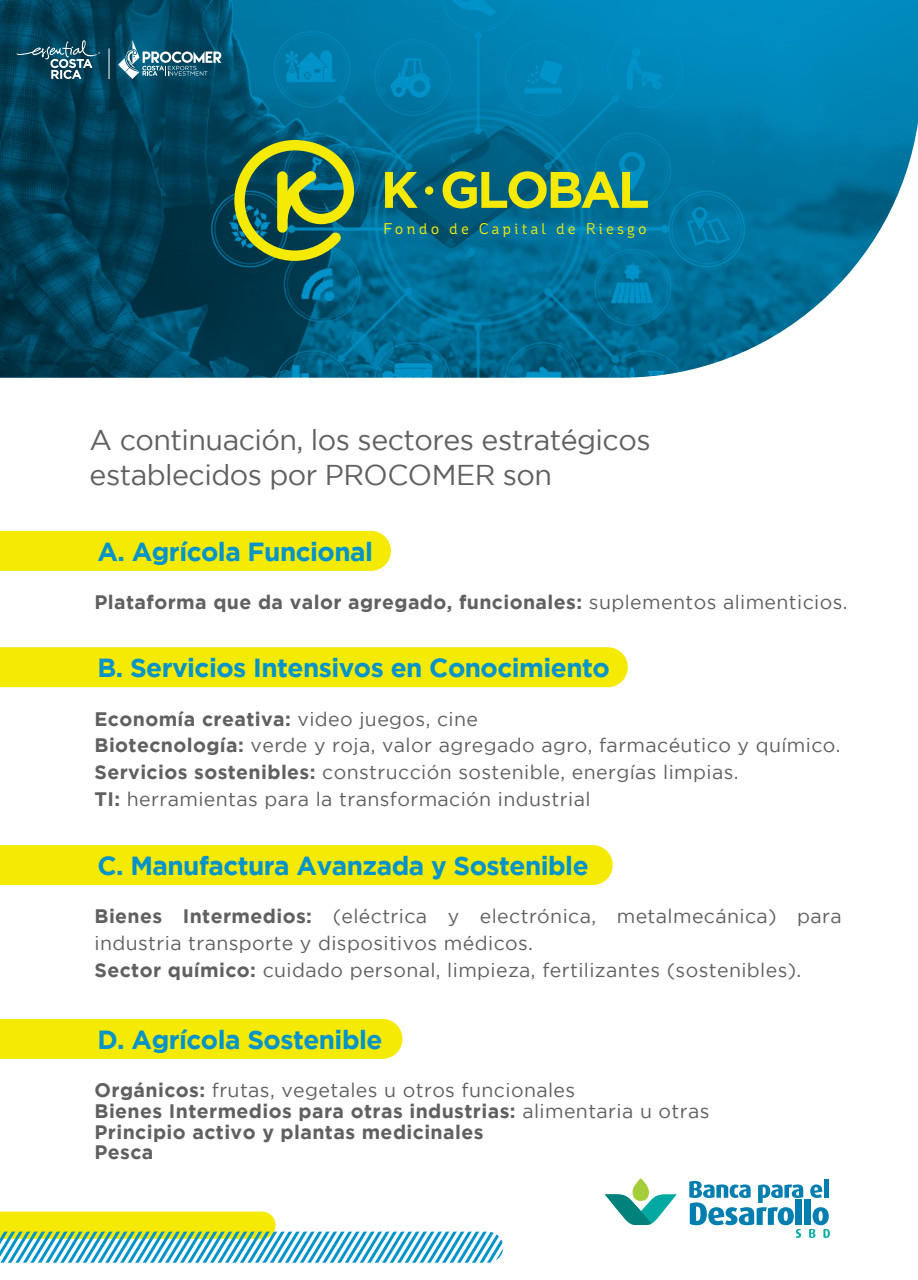
<style>
.page{position:relative;width:918px;height:1280px;background:#fff}
.page>*{position:absolute;margin:0;border:0;box-sizing:border-box;transform-origin:0 0}
.t1{font:700 51.3px "Gotham";letter-spacing:-.06em;color:#f4ea04}
.t2{font:28.65px/34.3px "Gotham";letter-spacing:-.02em;color:#606060}
.t3{font:700 26.1px "Gotham";letter-spacing:-.02em;color:#0093c9}
.t4{font:19.5px/26.7px "Gotham";letter-spacing:.02em;color:#606060}
.t5{font:700 19.5px/20.7px "Gotham";letter-spacing:.02em;color:#606060}
.t6{font:15.6px "St Ryde";letter-spacing:.2em;color:#f4ea04}
.s1{font-weight:400}
.s2{font-weight:700}
</style>
<div class="page">
<div style="left:0;top:531px;width:391px;height:40px;background:#f4ea04"></div>
<svg style="left:0;top:0;width:918px;height:378px;background:#0f6f92"></svg>
<svg style="left:234px;top:140px;width:120px;height:121px;background:#528247"></svg>
<div style="left:425px;top:186px;width:8px;height:9px;background:#f4ea04;border-radius:50%"></div>
<div style="left:0;top:1019px;width:403px;height:40px;background:#f4ea04"></div>
<div style="left:0;top:647px;width:628px;height:40px;background:#f4ea04"></div>
<div style="left:0;top:845px;width:613px;height:40px;background:#f4ea04"></div>
<svg style="left:0;top:1211px;width:503px;height:52px"></svg>
<svg style="left:810px;top:1184px;width:12px;height:14px"></svg>
<hr style="left:824px;top:1179px;width:4px;height:19px;background:#007eaf">
<div style="left:805px;top:1199px;width:6px;height:26px;background:#007eaf"></div>
<svg style="left:689px;top:1181px;width:114px;height:57px"></svg>
<svg style="left:809px;top:1207px;width:21px;height:31px"></svg>
<svg style="left:605px;top:1178px;width:72px;height:47px"></svg>
<hr style="left:109px;top:48px;width:1px;height:31px;background:#fff">
<svg style="left:118px;top:40px;width:103px;height:39px;background:#3a758a"></svg>
<svg style="left:17px;top:40px;width:83px;height:39px;background:#2a6277"></svg>
<h1 class="t1" style="left:381px;top:160px;width:270px">K GLOBAL</h1>
<p class="t6" style="left:383px;top:220px;width:265px">Fondo de Capital de Riesgo</p>
<h2 class="t2" style="left:90px;top:423px;width:562px">A continuación, los sectores estratégicos establecidos por PROCOMER son</h2>
<h3 class="t3" style="left:97px;top:536px;width:277px">A. Agrícola Funcional</h3>
<p class="t5" style="left:95px;top:591px;width:755px">Plataforma que da valor agregado, funcionales: <span class="s1">suplementos alimenticios.</span></p>
<h3 class="t3" style="left:97px;top:653px;width:514px">B. Servicios Intensivos en Conocimiento</h3>
<p class="t4" style="left:95px;top:705px;width:748px"><span class="s2">Economía creativa:</span> video juegos, cine<br><span class="s2">Biotecnología:</span> verde y roja, valor agregado agro, farmacéutico y químico.<br><span class="s2">Servicios sostenibles:</span> construcción sostenible, energías limpias.<br><span class="s2">TI:</span> herramientas para la transformación industrial</p>
<h3 class="t3" style="left:97px;top:851px;width:493px">C. Manufactura Avanzada y Sostenible</h3>
<p class="t4" style="left:95px;top:903px;width:749px"><span class="s2">Bienes Intermedios:</span> (eléctrica y electrónica, metalmecánica) para industria transporte y dispositivos médicos.<br><span class="s2">Sector químico:</span> cuidado personal, limpieza, fertilizantes (sostenibles).</p>
<h3 class="t3" style="left:97px;top:1024px;width:287px">D. Agrícola Sostenible</h3>
<p class="t5" style="left:95px;top:1079px;width:617px">Orgánicos: <span class="s1">frutas, vegetales u otros funcionales<br></span>Bienes Intermedios para otras industrias: <span class="s1">alimentaria u otras </span>Principio activo y plantas medicinales<br>Pesca</p>
</div>
